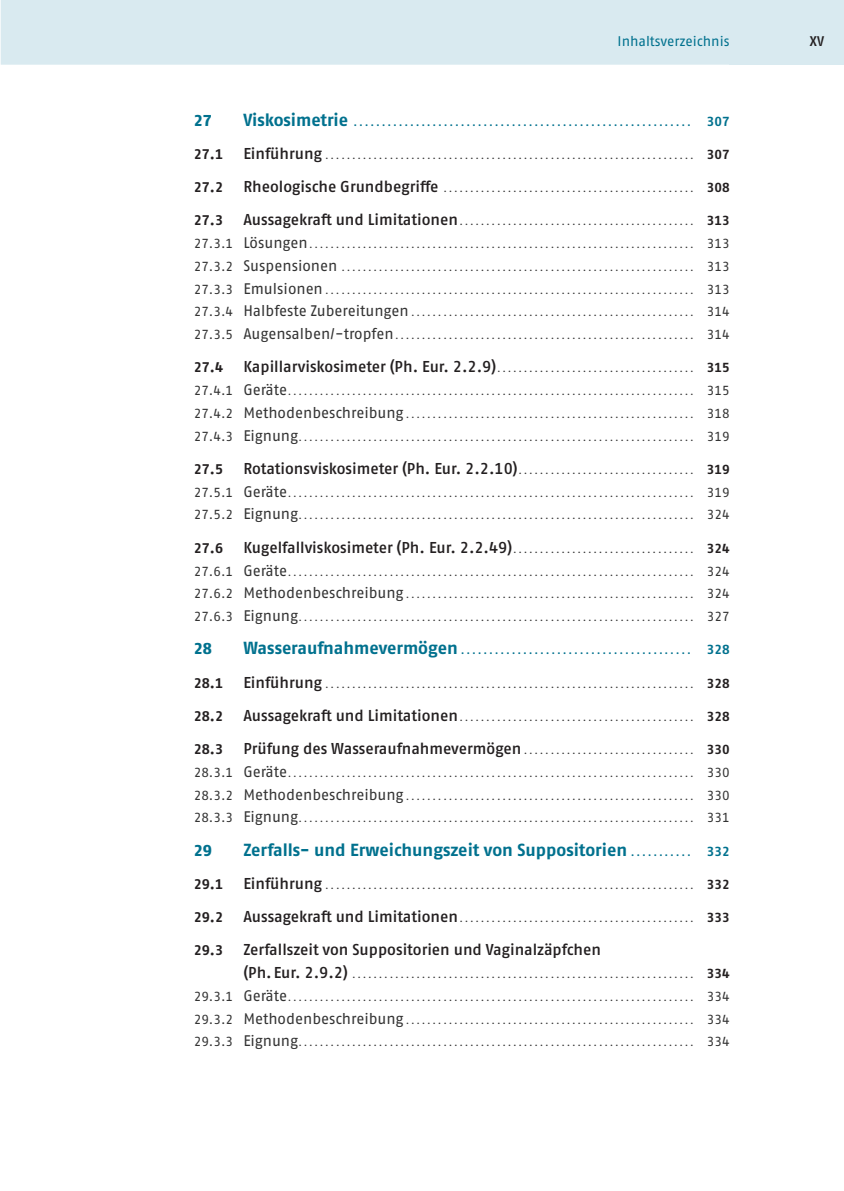
<style>
.page{position:relative;width:844px;height:1191px;background:#fff}
.page>*{position:absolute;margin:0;border:0;box-sizing:border-box;transform-origin:0 0}
.t1{font:700 17.5px "Fago Pro";color:#00718e}
.t2{font:500 15.75px "Fago Pro";letter-spacing:-.005em;color:#231f20}
.t3{font:800 15.75px "Fago Pro";color:#00718e}
.t4{font:700 14px "Fago Pro";color:#231f20}
.t5{font:14px "Fago Pro";color:#00718e}
.t6{font:500 14px "Fago Pro";color:#231f20}
.t7{font:13.12px "Fago Pro";color:#00718e}
.t8{font:10.5px/22.8px "Fago Pro";color:#333;text-align:justify}
.s1{font-weight:700;font-size:17.5px}
.s2{font-weight:700}
.s3{font-weight:500;font-size:15.75px;color:#231f20}
.s4{font-weight:700;font-size:13.12px;color:#231f20}
.s5{font-size:13.12px}
.s6{font-size:15.4px}
.s7{font-weight:400;font-size:10.5px;color:#333}
.s8{font-weight:700;font-size:13.12px}
.s9{font-weight:400;font-size:13.12px}
</style>
<div class="page">
<div style="left:0;top:0;width:729px;height:65px;background:#d9eaf0"></div>
<div style="left:729px;top:0;width:115px;height:65px;background:#d9eaf0"></div>
<h3 class="t5" style="left:617px;top:33px;width:113px">Inhaltsverzeichnis</h3>
<h3 class="t6" style="left:809px;top:33px;width:16px">XV</h3>
<h2 class="t3" style="left:194px;top:111px;width:20px">27</h2>
<p class="t7" style="left:243px;top:114px;width:488px"><span class="s1">Viskosimetrie</span> ............................................................ <span class="s2">307</span></p>
<h3 class="t4" style="left:194px;top:146px;width:31px">27.1</h3>
<p class="t8" style="left:243px;top:144px;width:488px"><span class="s3">Einführung</span> ..................................................................... <span class="s4">307</span></p>
<h3 class="t4" style="left:194px;top:179px;width:31px">27.2</h3>
<p class="t8" style="left:243px;top:177px;width:488px"><span class="s3">RheologischeGrundbegriffe</span> ............................................... <span class="s4">308</span></p>
<h3 class="t4" style="left:194px;top:212px;width:31px">27.3</h3>
<p class="t8" style="left:194px;top:210px;width:537px;text-indent:50px"><span class="s3">AussagekraftundLimitationen</span>............................................ <span class="s4">313<br></span><span class="s5">27.3.1</span> <span class="s6">Lösungen</span>........................................................................ <span class="s5">313<br>27.3.2</span> <span class="s6">Suspensionen</span> .................................................................. <span class="s5">313<br>27.3.3</span> <span class="s6">Emulsionen</span>..................................................................... <span class="s5">313<br>27.3.4</span> <span class="s6">HalbfesteZubereitungen</span>..................................................... <span class="s5">314<br>27.3.5</span> <span class="s6">Augensalben/-tropfen</span>........................................................ <span class="s5">314</span></p>
<h3 class="t4" style="left:194px;top:359px;width:31px">27.4</h3>
<p class="t8" style="left:194px;top:357px;width:537px;text-indent:50px"><span class="s3">Kapillarviskosimeter(Ph.Eur.2.2.9)</span>..................................... <span class="s4">315<br></span><span class="s5">27.4.1</span> <span class="s6">Geräte</span>............................................................................ <span class="s5">315<br>27.4.2</span> <span class="s6">Methodenbeschreibung</span>...................................................... <span class="s5">318<br>27.4.3</span> <span class="s6">Eignung</span>.......................................................................... <span class="s5">319</span></p>
<h3 class="t4" style="left:194px;top:461px;width:31px">27.5</h3>
<h2 class="t2" style="left:243px;top:459px;width:488px">Rotationsviskosimeter(Ph.Eur.2.2.10)<span class="s7">.................................</span> <span class="s8">319</span></h2>
<p class="t8" style="left:194px;top:482px;width:537px"><span class="s5">27.5.1</span> <span class="s6">Geräte</span>............................................................................ <span class="s5">319<br>27.5.2</span> <span class="s6">Eignung</span>.......................................................................... <span class="s5">324</span></p>
<h3 class="t4" style="left:194px;top:540px;width:31px">27.6</h3>
<h2 class="t2" style="left:243px;top:538px;width:488px">Kugelfallviskosimeter(Ph.Eur.2.2.49)<span class="s7">..................................</span> <span class="s8">324</span></h2>
<p class="t8" style="left:194px;top:560px;width:537px"><span class="s5">27.6.1</span> <span class="s6">Geräte</span>............................................................................ <span class="s5">324<br>27.6.2</span> <span class="s6">Methodenbeschreibung</span>...................................................... <span class="s5">324<br>27.6.3</span> <span class="s6">Eignung</span>.......................................................................... <span class="s5">327</span></p>
<h2 class="t3" style="left:194px;top:640px;width:20px">28</h2>
<p class="t7" style="left:243px;top:642px;width:488px"><span class="s1">Wasseraufnahmevermögen</span>......................................... <span class="s2">328</span></p>
<h3 class="t4" style="left:194px;top:674px;width:31px">28.1</h3>
<p class="t8" style="left:243px;top:672px;width:488px"><span class="s3">Einführung</span> ..................................................................... <span class="s4">328</span></p>
<h3 class="t4" style="left:194px;top:708px;width:31px">28.2</h3>
<p class="t8" style="left:243px;top:706px;width:488px"><span class="s3">AussagekraftundLimitationen</span>............................................ <span class="s4">328</span></p>
<h3 class="t4" style="left:194px;top:741px;width:31px">28.3</h3>
<h2 class="t2" style="left:243px;top:739px;width:488px">PrüfungdesWasseraufnahmevermögen<span class="s7">................................</span> <span class="s8">330</span></h2>
<p class="t8" style="left:194px;top:762px;width:537px"><span class="s5">28.3.1</span> <span class="s6">Geräte</span>............................................................................ <span class="s5">330<br>28.3.2</span> <span class="s6">Methodenbeschreibung</span>...................................................... <span class="s5">330<br>28.3.3</span> <span class="s6">Eignung</span>.......................................................................... <span class="s5">331</span></p>
<h2 class="t3" style="left:194px;top:841px;width:20px">29</h2>
<h1 class="t1" style="left:243px;top:839px;width:488px">Zerfalls- und Erweichungszeit von Suppositorien <span class="s9">...........</span> <span class="s5">332</span></h1>
<h3 class="t4" style="left:194px;top:876px;width:31px">29.1</h3>
<p class="t8" style="left:243px;top:874px;width:488px"><span class="s3">Einführung</span> ..................................................................... <span class="s4">332</span></p>
<h3 class="t4" style="left:194px;top:909px;width:31px">29.2</h3>
<p class="t8" style="left:243px;top:907px;width:488px"><span class="s3">AussagekraftundLimitationen</span>............................................ <span class="s4">333</span></p>
<h3 class="t4" style="left:194px;top:942px;width:31px">29.3</h3>
<h2 class="t2" style="left:243px;top:941px;width:359px">Zerfallszeit von Suppositorien und Vaginalzäpfchen</h2>
<p class="t8" style="left:194px;top:963px;width:537px;text-indent:50px"><span class="s3">(Ph.Eur.2.9.2)</span> ................................................................ <span class="s4">334<br></span><span class="s5">29.3.1</span> <span class="s6">Geräte</span>............................................................................ <span class="s5">334<br>29.3.2</span> <span class="s6">Methodenbeschreibung</span>...................................................... <span class="s5">334<br>29.3.3</span> <span class="s6">Eignung</span>.......................................................................... <span class="s5">334</span></p>
</div>
